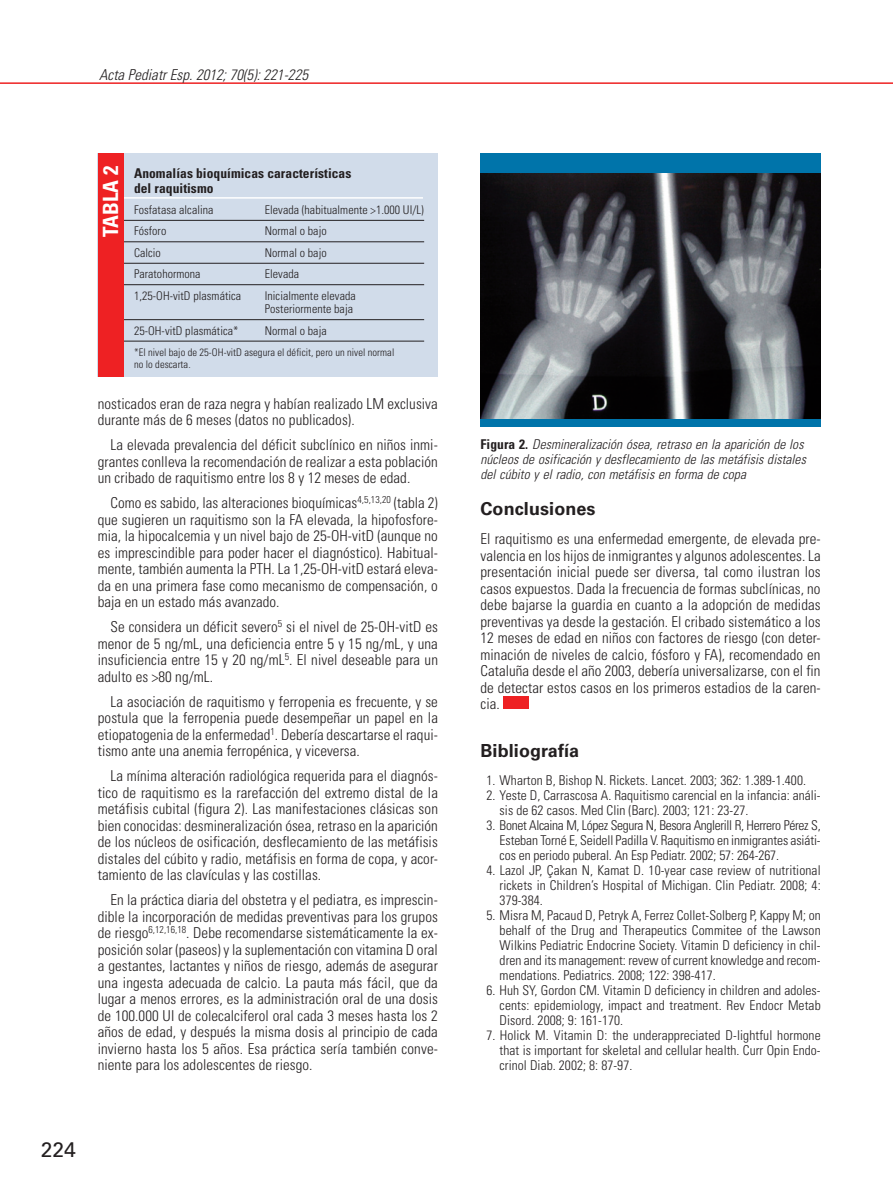
<style>
.page{position:relative;width:893px;height:1191px;background:#fff}
.page>*{position:absolute;margin:0;border:0;box-sizing:border-box;transform-origin:0 0}
.t1{font:700 condensed 21px "Univers LT Std";letter-spacing:.005em;color:#fff}
.t2{font:21px "Univers LT Std";color:#231f20}
.t3{font:700 18px "Univers LT Std";letter-spacing:.005em;color:#231f20}
.t4{font:300 condensed 15px/16.5px "Univers LT Std";letter-spacing:.005em;color:#231f20;text-align:justify}
.t5{font:italic 300 condensed 15px "Univers LT Std";letter-spacing:.005em;color:#231f20}
.t6{font:300 condensed 13.5px/15px "Univers LT Std";letter-spacing:.005em;color:#231f20;text-align:justify}
.t7{font:italic 300 condensed 13.5px/15px "Univers LT Std";letter-spacing:.005em;color:#231f20}
.t8{font:700 condensed 13.5px/15px "Univers LT Std";letter-spacing:.005em;color:#231f20}
.t9{font:300 condensed 12px/13.5px "Univers LT Std";letter-spacing:.005em;color:#231f20}
.t10{font:300 condensed 10.5px/12px "Univers LT Std";letter-spacing:.005em;color:#231f20}
.s1{font-weight:700;font-style:normal}
</style>
<div class="page">
<hr style="left:0;top:82px;width:893px;height:2px;background:#ee2123">
<div style="left:503px;top:696px;width:26px;height:13px;background:#ee2123"></div>
<div style="left:98px;top:153px;width:340px;height:223px;background:#d1dcea"></div>
<hr style="left:113px;top:197px;width:310px;height:2px;background:#fff">
<hr style="left:113px;top:220px;width:311px;height:1px;background:#231f20">
<hr style="left:113px;top:241px;width:311px;height:1px;background:#231f20">
<hr style="left:113px;top:263px;width:311px;height:1px;background:#231f20">
<hr style="left:113px;top:284px;width:311px;height:1px;background:#231f20">
<hr style="left:113px;top:319px;width:311px;height:1px;background:#231f20">
<hr style="left:113px;top:341px;width:311px;height:1px;background:#231f20">
<div style="left:98px;top:153px;width:25px;height:223px;background:#ee2123"></div>
<img style="left:480px;top:173px;width:341px;height:246px">
<div style="left:480px;top:419px;width:341px;height:8px;background:#0074aa"></div>
<div style="left:480px;top:153px;width:341px;height:20px;background:#0074aa"></div>
<p class="t5" style="left:99px;top:67px;width:210px">Acta Pediatr Esp. 2012; 70(5): 221-225</p>
<h1 class="t1" style="left:101px;top:237px;width:73px;rotate:-90deg">TABLA 2</h1>
<p class="t8" style="left:134px;top:166px;width:219px">Anomalías bioquímicas características del raquitismo</p>
<p class="t9" style="left:134px;top:204px;width:81px">Fosfatasa alcalina</p>
<p class="t9" style="left:265px;top:204px;width:161px">Elevada (habitualmente &gt;1.000 UI/L)</p>
<p class="t9" style="left:134px;top:225px;width:34px">Fósforo</p>
<p class="t9" style="left:265px;top:225px;width:63px">Normal o bajo</p>
<p class="t9" style="left:134px;top:247px;width:28px">Calcio</p>
<p class="t9" style="left:265px;top:247px;width:63px">Normal o bajo</p>
<p class="t9" style="left:134px;top:268px;width:68px">Paratohormona</p>
<p class="t9" style="left:265px;top:268px;width:36px">Elevada</p>
<p class="t9" style="left:134px;top:289px;width:109px">1,25-OH-vitD plasmática</p>
<p class="t9" style="left:265px;top:289px;width:92px">Inicialmente elevada<br>Posteriormente baja</p>
<p class="t9" style="left:134px;top:324px;width:106px">25-OH-vitD plasmática*</p>
<p class="t9" style="left:265px;top:324px;width:63px">Normal o baja</p>
<p class="t10" style="left:134px;top:347px;width:262px">*El nivel bajo de 25-OH-vitD asegura el déficit, pero un nivel normal no lo descarta.</p>
<p class="t4" style="left:98px;top:396px;width:342px">nosticados eran de raza negra y habían realizado LM exclusiva durante más de 6 meses (datos no publicados).</p>
<p class="t4" style="left:98px;top:437px;width:342px;text-indent:13px">La elevada prevalencia del déficit subclínico en niños inmi&shy;grantes conlleva la recomendación de realizar a esta población un cribado de raquitismo entre los 8 y 12 meses de edad.</p>
<p class="t4" style="left:98px;top:495px;width:342px;text-indent:13px">Como es sabido, las alteraciones bioquímicas<sup>4,5,13,20</sup> (tabla 2) que sugieren un raquitismo son la FA elevada, la hipofosfore&shy;mia, la hipocalcemia y un nivel bajo de 25-OH-vitD (aunque no es imprescindible para poder hacer el diagnóstico). Habitual&shy;mente, también aumenta la PTH. La 1,25-OH-vitD estará eleva&shy;da en una primera fase como mecanismo de compensación, o baja en un estado más avanzado.</p>
<p class="t4" style="left:98px;top:619px;width:342px;text-indent:13px">Se considera un déficit severo<sup>5</sup> si el nivel de 25-OH-vitD es menor de 5 ng/mL, una deficiencia entre 5 y 15 ng/mL, y una insuficiencia entre 15 y 20 ng/mL<sup>5</sup>. El nivel deseable para un adulto es &gt;80 ng/mL.</p>
<p class="t4" style="left:98px;top:694px;width:342px;text-indent:13px">La asociación de raquitismo y ferropenia es frecuente, y se postula que la ferropenia puede desempeñar un papel en la etiopatogenia de la enfermedad<sup>1</sup>. Debería descartarse el raqui&shy;tismo ante una anemia ferropénica, y viceversa.</p>
<p class="t4" style="left:98px;top:768px;width:342px;text-indent:13px">La mínima alteración radiológica requerida para el diagnós&shy;tico de raquitismo es la rarefacción del extremo distal de la metáfisis cubital (figura 2). Las manifestaciones clásicas son bien conocidas: desmineralización ósea, retraso en la aparición de los núcleos de osificación, desflecamiento de las metáfisis distales del cúbito y radio, metáfisis en forma de copa, y acor&shy;tamiento de las clavículas y las costillas.</p>
<p class="t4" style="left:98px;top:892px;width:342px;text-indent:13px">En la práctica diaria del obstetra y el pediatra, es imprescin&shy;dible la incorporación de medidas preventivas para los grupos de riesgo<sup>6,12,16,18</sup>. Debe recomendarse sistemáticamente la ex&shy;posición solar (paseos) y la suplementación con vitamina D oral a gestantes, lactantes y niños de riesgo, además de asegurar una ingesta adecuada de calcio. La pauta más fácil, que da lugar a menos errores, es la administración oral de una dosis de 100.000 UI de colecalciferol oral cada 3 meses hasta los 2 años de edad, y después la misma dosis al principio de cada invierno hasta los 5 años. Esa práctica sería también conve&shy;niente para los adolescentes de riesgo.</p>
<h1 class="t2" style="left:41px;top:1139px;width:37px">224</h1>
<p class="t7" style="left:480px;top:437px;width:327px"><span class="s1">Figura 2.</span> Desmineralización ósea, retraso en la aparición de los núcleos de osificación y desflecamiento de las metáfisis distales del cúbito y el radio, con metáfisis en forma de copa</p>
<p class="t3" style="left:480px;top:500px;width:117px">Conclusiones</p>
<p class="t4" style="left:480px;top:531px;width:342px">El raquitismo es una enfermedad emergente, de elevada pre&shy;valencia en los hijos de inmigrantes y algunos adolescentes. La presentación inicial puede ser diversa, tal como ilustran los casos expuestos. Dada la frecuencia de formas subclínicas, no debe bajarse la guardia en cuanto a la adopción de medidas preventivas ya desde la gestación. El cribado sistemático a los 12 meses de edad en niños con factores de riesgo (con deter&shy;minación de niveles de calcio, fósforo y FA), recomendado en Cataluña desde el año 2003, debería universalizarse, con el fin de detectar estos casos en los primeros estadios de la caren&shy;cia.</p>
<p class="t3" style="left:480px;top:742px;width:100px">Bibliografía</p>
<p class="t6" style="left:486px;top:773px;width:321px">1. Wharton B, Bishop N. Rickets. Lancet. 2003; 362: 1.389-1.400.</p>
<p class="t6" style="left:500px;top:788px;width:323px;text-indent:-13px">2. Yeste D, Carrascosa A. Raquitismo carencial en la infancia: análi&shy;sis de 62 casos. Med Clin (Barc). 2003; 121: 23-27.</p>
<p class="t6" style="left:500px;top:818px;width:323px;text-indent:-13px">3. Bonet Alcaina M, López Segura N, Besora Anglerill R, Herrero Pérez S, Esteban Torné E, Seidell Padilla V. Raquitismo en inmigrantes asiáti&shy;cos en periodo puberal. An Esp Pediatr. 2002; 57: 264-267.</p>
<p class="t6" style="left:500px;top:863px;width:323px;text-indent:-13px">4. Lazol JP, Çakan N, Kamat D. 10-year case review of nutritional rickets in Children’s Hospital of Michigan. Clin Pediatr. 2008; 4:<br>379-384.</p>
<p class="t6" style="left:500px;top:908px;width:323px;text-indent:-13px">5. Misra M, Pacaud D, Petryk A, Ferrez Collet-Solberg P, Kappy M; on behalf of the Drug and Therapeutics Commitee of the Lawson Wilkins Pediatric Endocrine Society. Vitamin D deficiency in chil&shy;dren and its management: revew of current knowledge and recom&shy;mendations. Pediatrics. 2008; 122: 398-417.</p>
<p class="t6" style="left:500px;top:983px;width:323px;text-indent:-13px">6. Huh SY, Gordon CM. Vitamin D deficiency in children and adoles&shy;cents: epidemiology, impact and treatment. Rev Endocr Metab Disord. 2008; 9: 161-170.</p>
<p class="t6" style="left:500px;top:1028px;width:323px;text-indent:-13px">7. Holick M. Vitamin D: the underappreciated D-lightful hormone that is important for skeletal and cellular health. Curr Opin Endo&shy;crinol Diab. 2002; 8: 87-97.</p>
</div>
